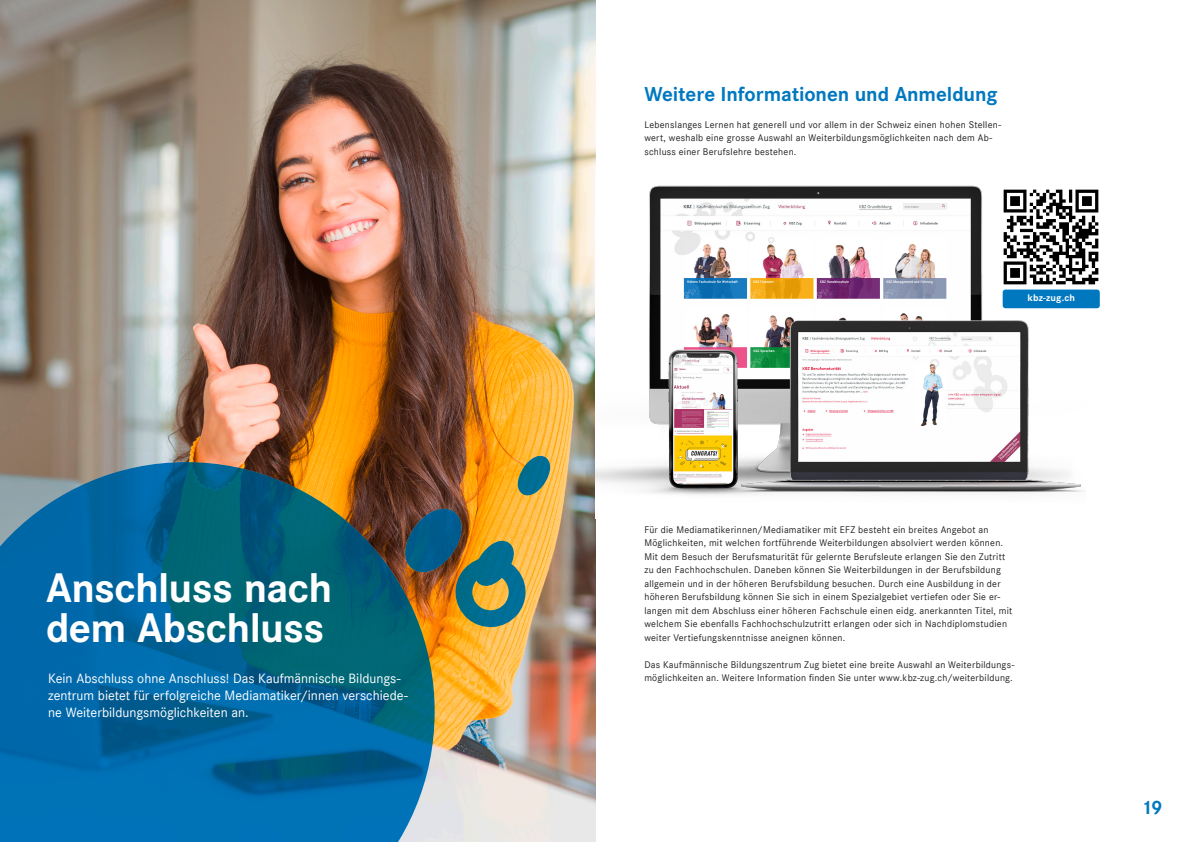
<style>
.page{position:relative;width:1191px;height:842px;background:#fff}
.page>*{position:absolute;margin:0;border:0;box-sizing:border-box;transform-origin:0 0}
.t1{font:700 43px/40px "Corporate S";letter-spacing:-.015em;color:#fff}
.t2{font:700 21px "Corporate S";letter-spacing:-.005em;color:#0078c0}
.t3{font:700 20px "Corporate S";color:#0078c0}
.t4{font:14px/17px "Corporate S";color:#fff}
.t5{font:10px/13.5px "Corporate S";letter-spacing:.025em;color:#231f20}
.t6{font:700 10px "Corporate S";letter-spacing:.02em;color:#fff}
</style>
<div class="page">
<img style="left:0;top:0;width:595px;height:842px">
<svg style="left:0;top:462px;width:435px;height:380px;background:#0e6791"></svg>
<svg style="left:517px;top:455px;width:33px;height:42px"></svg>
<img style="left:404px;top:507px;width:121px;height:121px">
<img style="left:586px;top:185px;width:499px;height:317px">
<img style="left:1002px;top:188px;width:97px;height:97px">
<div style="left:1002px;top:290px;width:97px;height:18px;background:#0078c0;border-radius:3px"></div>
<h1 class="t1" style="left:46px;top:566px;width:288px">Anschluss nach dem Abschluss</h1>
<h3 class="t4" style="left:48px;top:670px;width:361px">Kein Abschluss ohne Anschluss! Das Kaufmännische Bildungs&shy;zentrum bietet für erfolgreiche Mediamatiker/innen verschiede&shy;ne Weiterbildungsmöglichkeiten an.</h3>
<h2 class="t2" style="left:644px;top:79px;width:354px">Weitere Informationen und Anmeldung</h2>
<p class="t5" style="left:644px;top:118px;width:358px">Lebenslanges Lernen hat generell und vor allem in der Schweiz einen hohen Stellen&shy;wert, weshalb eine grosse Auswahl an Weiterbildungsmöglichkeiten nach dem Ab&shy;schluss einer Berufslehre bestehen.</p>
<p class="t6" style="left:1027px;top:291px;width:49px">kbz-zug.ch</p>
<p class="t5" style="left:644px;top:523px;width:369px">Für die Mediamatikerinnen/Mediamatiker mit EFZ besteht ein breites Angebot an Möglichkeiten, mit welchen fortführende Weiterbildungen absolviert werden können.<br>Mit dem Besuch der Berufsmaturität für gelernte Berufsleute erlangen Sie den Zutritt zu den Fachhochschulen. Daneben können Sie Weiterbildungen in der Berufsbildung allgemein und in der höheren Berufsbildung besuchen. Durch eine Ausbildung in der höheren Berufsbildung können Sie sich in einem Spezialgebiet vertiefen oder Sie er&shy;langen mit dem Abschluss einer höheren Fachschule einen eidg. anerkannten Titel, mit welchem Sie ebenfalls Fachhochschulzutritt erlangen oder sich in Nachdiplomstudien weiter Vertiefungskenntnisse aneignen können.</p>
<p class="t5" style="left:644px;top:658px;width:371px">Das Kaufmännische Bildungszentrum Zug bietet eine breite Auswahl an Weiterbildungs&shy;möglichkeiten an. Weitere Information finden Sie unter www.kbz-zug.ch/weiterbildung.</p>
<h3 class="t3" style="left:1141px;top:793px;width:23px">19</h3>
</div>
